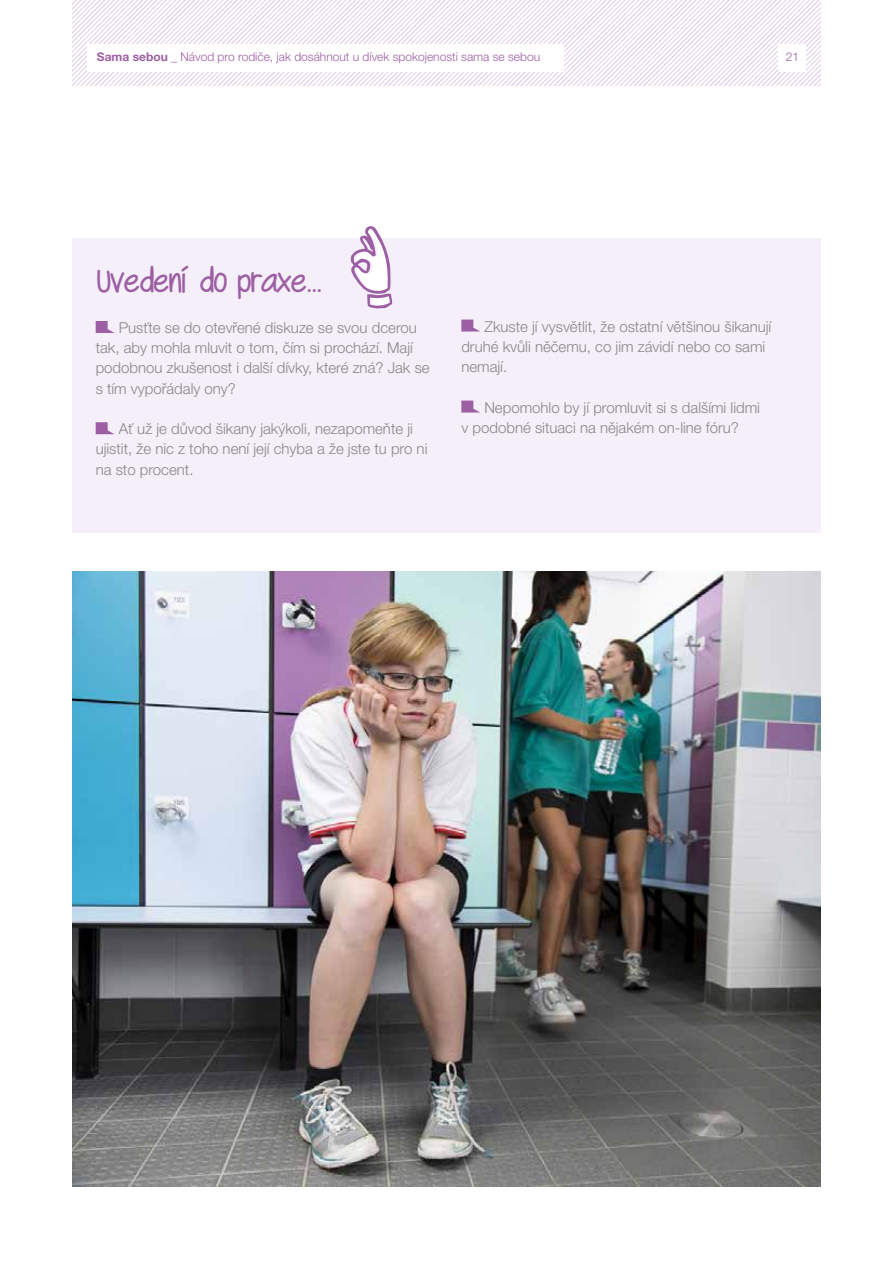
<style>
.page{position:relative;width:893px;height:1263px;background:#fff}
.page>*{position:absolute;margin:0;border:0;box-sizing:border-box;transform-origin:0 0}
.t1{font:500 36px "Swagger CE";color:#9d5fa3}
.t2{font:300 15px/20.2px "Helvetica Neue LT Pro";color:#878787}
.t3{font:300 12px "Helvetica Neue LT Pro";color:#9d5fa3}
.s1{font-weight:700}
</style>
<div class="page">
<img style="left:72px;top:0;width:749px;height:85px">
<div style="left:88px;top:44px;width:476px;height:28px;background:#fff"></div>
<div style="left:779px;top:44px;width:27px;height:28px;background:#fff"></div>
<div style="left:72px;top:238px;width:749px;height:294px;background:#f4eff8"></div>
<img style="left:72px;top:572px;width:749px;height:614px">
<svg style="left:96px;top:321px;width:19px;height:12px"></svg>
<svg style="left:96px;top:422px;width:18px;height:12px"></svg>
<svg style="left:461px;top:320px;width:18px;height:11px"></svg>
<svg style="left:461px;top:401px;width:18px;height:11px"></svg>
<svg style="left:350px;top:226px;width:43px;height:83px"></svg>
<p class="t3" style="left:97px;top:50px;width:445px"><span class="s1">Sama sebou</span> _ Návod pro rodiče, jak dosáhnout u dívek spokojenosti sama se sebou</p>
<p class="t3" style="left:786px;top:50px;width:15px">21</p>
<h1 class="t1" style="left:96px;top:258px;width:226px">Uvedení do praxe...</h1>
<p class="t2" style="left:96px;top:317px;width:335px;text-indent:23px">Pusťte se do otevřené diskuze se svou dcerou tak, aby mohla mluvit o tom, čím si prochází. Mají podobnou zkušenost i další dívky, které zná? Jak se s tím vypořádaly ony?</p>
<p class="t2" style="left:96px;top:418px;width:333px;text-indent:23px">Ať už je důvod šikany jakýkoli, nezapomeňte ji ujistit, že nic z toho není její chyba a že jste tu pro ni na sto procent.</p>
<p class="t2" style="left:461px;top:316px;width:311px;text-indent:23px">Zkuste jí vysvětlit, že ostatní většinou šikanují druhé kvůli něčemu, co jim závidí nebo co sami nemají.</p>
<p class="t2" style="left:461px;top:397px;width:300px;text-indent:23px">Nepomohlo by jí promluvit si s dalšími lidmi v podobné situaci na nějakém on-line fóru?</p>
</div>
